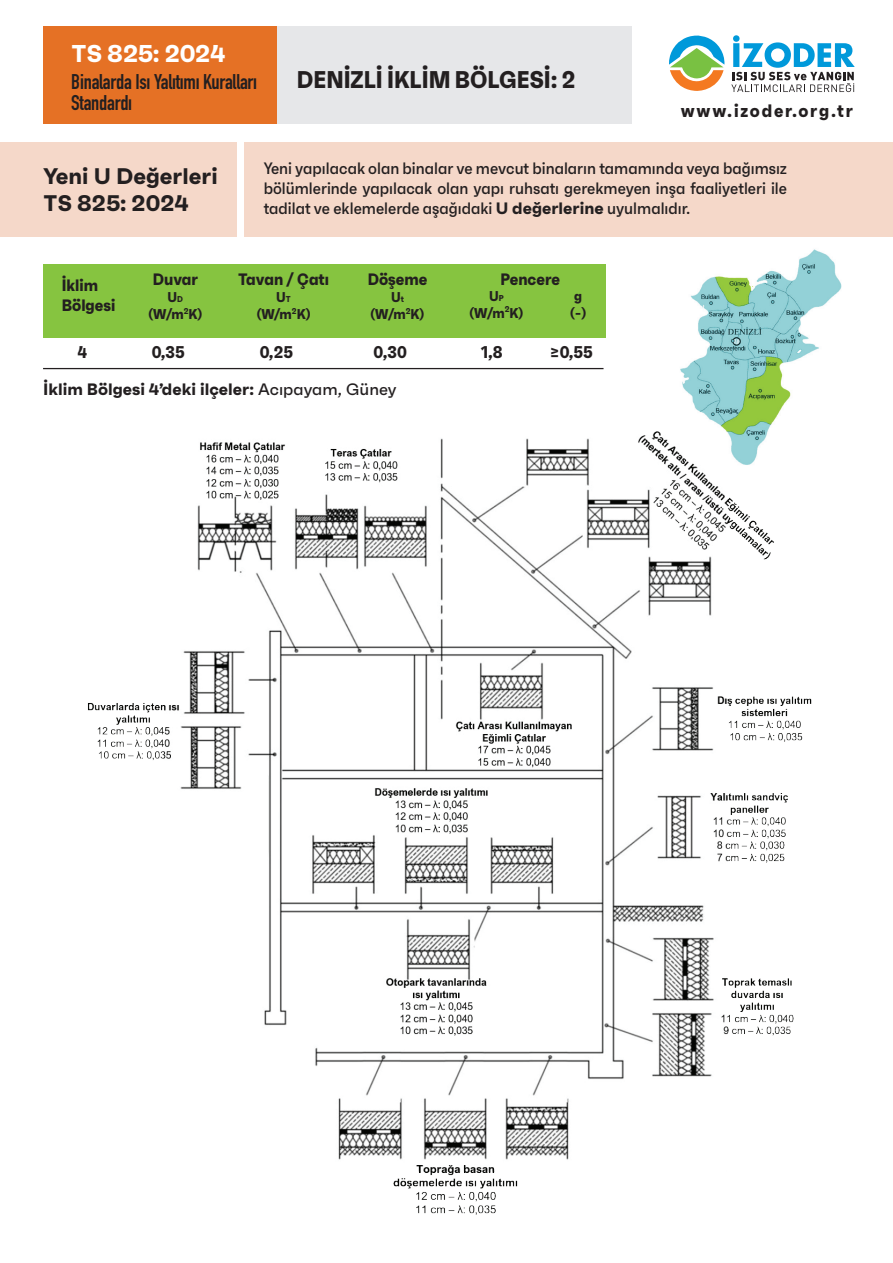
<style>
.page{position:relative;width:893px;height:1263px;background:#fff}
.page>*{position:absolute;margin:0;border:0;box-sizing:border-box;transform-origin:0 0}
.t1{font:700 24.3px "Faktum";color:#fff}
.t2{font:700 24.15px "Faktum Con";color:#231f20}
.t3{font:700 22.5px/27px "Faktum";color:#231f20}
.t4{font:700 21px/21px "DIN Condensed";letter-spacing:-.01em;color:#231f20}
.t5{font:700 18px "Faktum Con";letter-spacing:.1em;color:#231f20}
.t6{font:700 16.95px "Faktum Con";color:#231f20}
.t7{font:500 16.5px/19.8px "Faktum Con";color:#231f20;text-align:justify}
.t8{font:700 16.5px "Faktum";color:#231f20}
.t9{font:700 16.5px/19.8px "Faktum Con";color:#231f20}
.t10{font:700 14.1px/17px "Faktum Con";color:#231f20;text-align:center}
.s1{font-family:"Faktum";font-weight:700}
.s2{font-size:8.55px}
.s3{font-weight:500}
</style>
<div class="page">
<div style="left:43px;top:264px;width:562px;height:73px;background:#86c440"></div>
<div style="left:0;top:142px;width:237px;height:94px;background:#f5d8c9"></div>
<div style="left:244px;top:142px;width:649px;height:95px;background:#f5d8c9"></div>
<div style="left:43px;top:26px;width:588px;height:98px;background:#e6e7e9"></div>
<div style="left:43px;top:26px;width:234px;height:98px;background:#e57125"></div>
<svg style="left:669px;top:35px;width:56px;height:56px"></svg>
<svg style="left:731px;top:35px;width:124px;height:57px"></svg>
<hr style="left:43px;top:368px;width:560px;height:1px;background:#231f20">
<img style="left:680px;top:249px;width:162px;height:164px">
<img style="left:88px;top:413px;width:724px;height:802px">
<h1 class="t1" style="left:71px;top:38px;width:156px">TS 825: 2024</h1>
<p class="t4" style="left:71px;top:71px;width:187px">Binalarda Isı Yalıtımı Kuralları<br>Standardı</p>
<h2 class="t2" style="left:297px;top:64px;width:280px">DENİZLİ İKLİM BÖLGESİ: 2</h2>
<p class="t5" style="left:681px;top:99px;width:174px">www.izoder.org.tr</p>
<h3 class="t3" style="left:43px;top:162px;width:176px">Yeni U Değerleri<br>TS 825: 2024</h3>
<p class="t7" style="left:264px;top:158px;width:525px">Yeni yapılacak olan binalar ve mevcut binaların tamamında veya bağımsız bölümlerinde yapılacak olan yapı ruhsatı gerekmeyen inşa faaliyetleri ile tadilat ve eklemelerde aşağıdaki <span class="s1">U değerlerine</span> uyulmalıdır.</p>
<p class="t9" style="left:62px;top:275px;width:55px">İklim<br>Bölgesi</p>
<p class="t9" style="left:153px;top:269px;width:47px">Duvar</p>
<p class="t10" style="left:148px;top:289px;width:56px">U<span class="s2">D </span>(W/m<sup>2</sup>K)</p>
<p class="t9" style="left:238px;top:269px;width:93px">Tavan / Çatı</p>
<p class="t10" style="left:256px;top:289px;width:56px">U<span class="s2">T </span>(W/m<sup>2</sup>K)</p>
<p class="t9" style="left:368px;top:269px;width:61px">Döşeme</p>
<p class="t10" style="left:370px;top:289px;width:56px">U<span class="s2">t </span>(W/m<sup>2</sup>K)</p>
<p class="t9" style="left:500px;top:269px;width:61px">Pencere</p>
<p class="t10" style="left:469px;top:287px;width:56px">U<span class="s2">P </span>(W/m<sup>2</sup>K)</p>
<p class="t10" style="left:570px;top:287px;width:18px">g (-)</p>
<p class="t6" style="left:77px;top:341px;width:11px">4</p>
<p class="t6" style="left:152px;top:341px;width:34px">0,35</p>
<p class="t6" style="left:260px;top:341px;width:35px">0,25</p>
<p class="t6" style="left:374px;top:341px;width:35px">0,30</p>
<p class="t6" style="left:481px;top:341px;width:23px">1,8</p>
<p class="t6" style="left:550px;top:341px;width:44px">≥0,55</p>
<p class="t8" style="left:43px;top:379px;width:355px">İklim Bölgesi 4’deki ilçeler: <span class="s3">Acıpayam, Güney</span></p>
</div>
